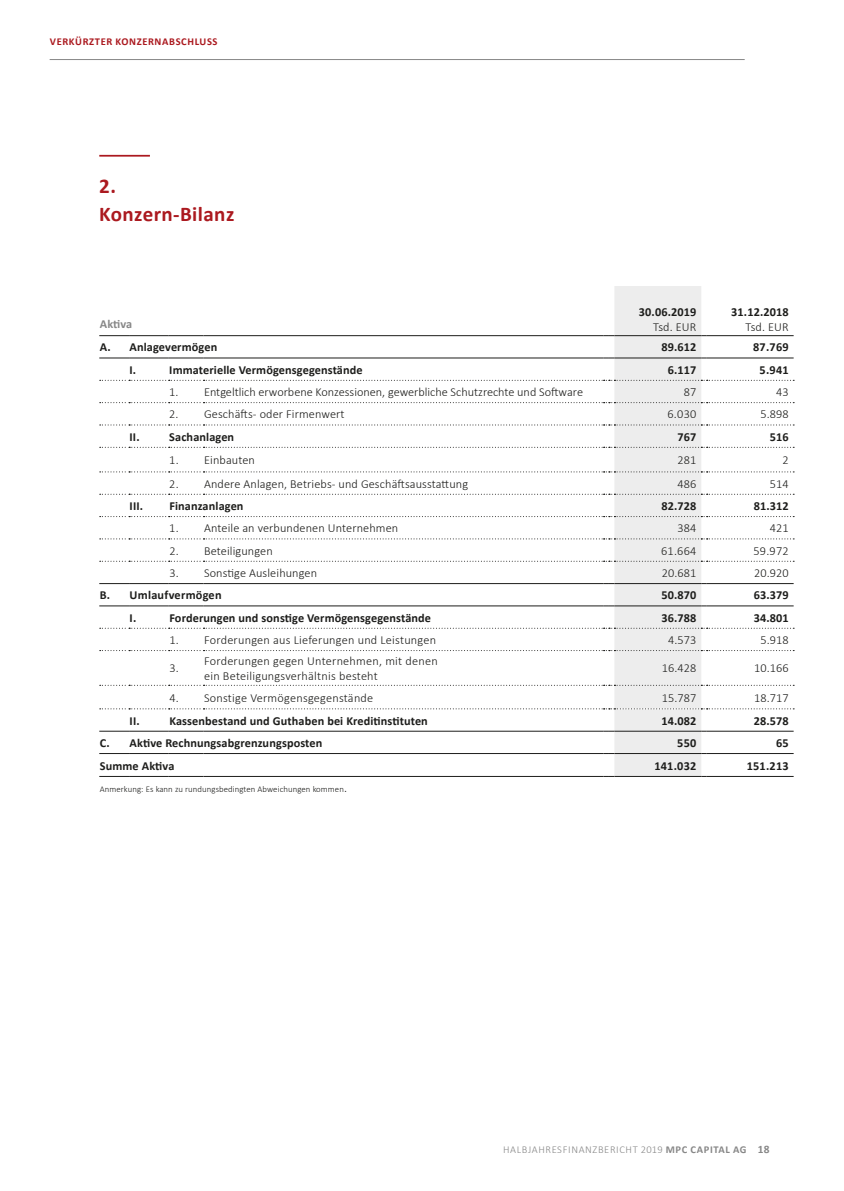
<style>
.page{position:relative;width:844px;height:1191px;background:#fff}
.page>*{position:absolute;margin:0;border:0;box-sizing:border-box;transform-origin:0 0}
.t1{font:700 21px/28px "Calibri";letter-spacing:.02em;color:#ab191f}
.t2{font:300 12.25px/14.7px "Calibri";letter-spacing:.01em;color:#1d1d1b}
.t3{font:700 12.25px "Calibri";letter-spacing:.01em;color:#1d1d1b}
.t4{font:700 12.25px "Calibri";color:#878787}
.t5{font:300 10.5px "Calibri";letter-spacing:.06em;color:#878787}
.t6{font:700 10.5px "Calibri";letter-spacing:.06em;color:#ab191f}
.t7{font:300 8.75px "Calibri";letter-spacing:.01em;color:#1d1d1b}
.s1{font-size:12.25px}
.s2{font-weight:700}
.s3{font-weight:700;font-size:11.38px}
</style>
<div class="page">
<hr style="left:50px;top:59px;width:694px;height:1px;background:#878787">
<div style="left:614px;top:286px;width:87px;height:490px;background:#ededed"></div>
<hr style="left:99px;top:776px;width:30px;height:1px;background:#1d1d1b">
<hr style="left:129px;top:776px;width:40px;height:1px;background:#1d1d1b">
<hr style="left:169px;top:776px;width:34px;height:1px;background:#1d1d1b">
<hr style="left:203px;top:776px;width:400px;height:1px;background:#1d1d1b">
<hr style="left:614px;top:776px;width:87px;height:1px;background:#1d1d1b">
<hr style="left:706px;top:776px;width:87px;height:1px;background:#1d1d1b">
<svg style="left:100px;top:380px;width:694px;height:1px"></svg>
<svg style="left:100px;top:402px;width:694px;height:1px"></svg>
<svg style="left:100px;top:424px;width:694px;height:1px"></svg>
<svg style="left:100px;top:628px;width:694px;height:1px"></svg>
<svg style="left:100px;top:494px;width:694px;height:1px"></svg>
<svg style="left:100px;top:447px;width:694px;height:1px"></svg>
<svg style="left:100px;top:516px;width:694px;height:1px"></svg>
<svg style="left:100px;top:471px;width:694px;height:1px"></svg>
<hr style="left:99px;top:357px;width:30px;height:1px;background:#1d1d1b">
<hr style="left:129px;top:357px;width:40px;height:1px;background:#1d1d1b">
<hr style="left:169px;top:357px;width:34px;height:1px;background:#1d1d1b">
<hr style="left:203px;top:357px;width:400px;height:1px;background:#1d1d1b">
<hr style="left:614px;top:357px;width:87px;height:1px;background:#1d1d1b">
<hr style="left:706px;top:357px;width:87px;height:1px;background:#1d1d1b">
<hr style="left:99px;top:730px;width:30px;height:1px;background:#1d1d1b">
<hr style="left:129px;top:730px;width:40px;height:1px;background:#1d1d1b">
<hr style="left:169px;top:730px;width:34px;height:1px;background:#1d1d1b">
<hr style="left:203px;top:730px;width:400px;height:1px;background:#1d1d1b">
<hr style="left:614px;top:730px;width:87px;height:1px;background:#1d1d1b">
<hr style="left:706px;top:730px;width:87px;height:1px;background:#1d1d1b">
<hr style="left:99px;top:753px;width:30px;height:1px;background:#1d1d1b">
<hr style="left:129px;top:753px;width:40px;height:1px;background:#1d1d1b">
<hr style="left:169px;top:753px;width:34px;height:1px;background:#1d1d1b">
<hr style="left:203px;top:753px;width:400px;height:1px;background:#1d1d1b">
<hr style="left:614px;top:753px;width:87px;height:1px;background:#1d1d1b">
<hr style="left:706px;top:753px;width:87px;height:1px;background:#1d1d1b">
<hr style="left:99px;top:583px;width:30px;height:1px;background:#1d1d1b">
<hr style="left:129px;top:583px;width:40px;height:1px;background:#1d1d1b">
<hr style="left:169px;top:583px;width:34px;height:1px;background:#1d1d1b">
<hr style="left:203px;top:583px;width:400px;height:1px;background:#1d1d1b">
<hr style="left:99px;top:605px;width:30px;height:1px;background:#1d1d1b">
<hr style="left:129px;top:605px;width:40px;height:1px;background:#1d1d1b">
<hr style="left:169px;top:605px;width:34px;height:1px;background:#1d1d1b">
<hr style="left:203px;top:605px;width:400px;height:1px;background:#1d1d1b">
<hr style="left:99px;top:335px;width:30px;height:1px;background:#1d1d1b">
<hr style="left:129px;top:335px;width:40px;height:1px;background:#1d1d1b">
<hr style="left:169px;top:335px;width:34px;height:1px;background:#1d1d1b">
<hr style="left:203px;top:335px;width:400px;height:1px;background:#1d1d1b">
<hr style="left:614px;top:335px;width:87px;height:1px;background:#1d1d1b">
<hr style="left:706px;top:335px;width:87px;height:1px;background:#1d1d1b">
<svg style="left:100px;top:538px;width:694px;height:1px"></svg>
<svg style="left:100px;top:561px;width:694px;height:1px"></svg>
<hr style="left:614px;top:583px;width:87px;height:1px;background:#1d1d1b">
<hr style="left:706px;top:583px;width:87px;height:1px;background:#1d1d1b">
<hr style="left:614px;top:605px;width:87px;height:1px;background:#1d1d1b">
<hr style="left:706px;top:605px;width:87px;height:1px;background:#1d1d1b">
<svg style="left:100px;top:650px;width:694px;height:1px"></svg>
<svg style="left:100px;top:685px;width:694px;height:1px"></svg>
<svg style="left:100px;top:708px;width:694px;height:1px"></svg>
<hr style="left:99px;top:155px;width:51px;height:2px;background:#ab191f">
<p class="t6" style="left:50px;top:34px;width:169px">VERKÜRZTER KONZERNABSCHLUSS</p>
<h1 class="t1" style="left:99px;top:172px;width:136px">2.<br>Konzern-Bilanz</h1>
<p class="t4" style="left:100px;top:315px;width:34px">Aktiva</p>
<p class="t3" style="left:638px;top:303px;width:59px">30.06.2019</p>
<p class="t2" style="left:653px;top:319px;width:44px">Tsd. EUR</p>
<p class="t3" style="left:731px;top:303px;width:59px">31.12.2018</p>
<p class="t2" style="left:745px;top:319px;width:44px">Tsd. EUR</p>
<p class="t3" style="left:100px;top:339px;width:119px">A. Anlagevermögen</p>
<p class="t3" style="left:661px;top:339px;width:36px">89.612</p>
<p class="t3" style="left:752px;top:339px;width:37px">87.769</p>
<p class="t3" style="left:129px;top:361px;width:8px">I.</p>
<p class="t3" style="left:169px;top:361px;width:195px">Immaterielle Vermögensgegenstände</p>
<p class="t3" style="left:667px;top:361px;width:30px">6.117</p>
<p class="t3" style="left:759px;top:361px;width:31px">5.941</p>
<p class="t2" style="left:169px;top:384px;width:415px">1. Entgeltlich erworbene Konzessionen, gewerbliche Schutzrechte und Software</p>
<p class="t2" style="left:683px;top:384px;width:14px">87</p>
<p class="t2" style="left:776px;top:384px;width:14px">43</p>
<p class="t2" style="left:169px;top:407px;width:177px">2. Geschäfts- oder Firmenwert</p>
<p class="t2" style="left:667px;top:407px;width:30px">6.030</p>
<p class="t2" style="left:760px;top:407px;width:30px">5.898</p>
<p class="t3" style="left:129px;top:428px;width:12px">II.</p>
<p class="t3" style="left:169px;top:428px;width:66px">Sachanlagen</p>
<p class="t3" style="left:677px;top:428px;width:20px">767</p>
<p class="t3" style="left:769px;top:428px;width:20px">516</p>
<p class="t2" style="left:169px;top:452px;width:87px">1. Einbauten</p>
<p class="t2" style="left:677px;top:452px;width:20px">281</p>
<p class="t2" style="left:782px;top:452px;width:8px">2</p>
<p class="t2" style="left:169px;top:476px;width:300px">2. Andere Anlagen, Betriebs- und Geschäftsausstattung</p>
<p class="t2" style="left:677px;top:476px;width:20px">486</p>
<p class="t2" style="left:769px;top:476px;width:20px">514</p>
<p class="t3" style="left:130px;top:497px;width:15px">III.</p>
<p class="t3" style="left:169px;top:497px;width:76px">Finanzanlagen</p>
<p class="t3" style="left:661px;top:497px;width:36px">82.728</p>
<p class="t3" style="left:753px;top:497px;width:36px">81.312</p>
<p class="t2" style="left:169px;top:521px;width:230px">1. Anteile an verbundenen Unternehmen</p>
<p class="t2" style="left:677px;top:521px;width:20px">384</p>
<p class="t2" style="left:769px;top:521px;width:20px">421</p>
<p class="t2" style="left:169px;top:543px;width:105px">2. Beteiligungen</p>
<p class="t2" style="left:661px;top:543px;width:37px">61.664</p>
<p class="t2" style="left:753px;top:543px;width:37px">59.972</p>
<p class="t2" style="left:169px;top:565px;width:149px">3. Sonstige Ausleihungen</p>
<p class="t2" style="left:661px;top:565px;width:36px">20.681</p>
<p class="t2" style="left:753px;top:565px;width:36px">20.920</p>
<p class="t3" style="left:100px;top:586px;width:123px">B. Umlaufvermögen</p>
<p class="t3" style="left:661px;top:586px;width:36px">50.870</p>
<p class="t3" style="left:753px;top:586px;width:36px">63.379</p>
<p class="t3" style="left:130px;top:609px;width:8px">I.</p>
<p class="t3" style="left:169px;top:609px;width:263px">Forderungen und sonstige Vermögensgegenstände</p>
<p class="t3" style="left:661px;top:609px;width:36px">36.788</p>
<p class="t3" style="left:753px;top:609px;width:36px">34.801</p>
<p class="t2" style="left:169px;top:632px;width:268px">1. Forderungen aus Lieferungen und Leistungen</p>
<p class="t2" style="left:667px;top:632px;width:30px">4.573</p>
<p class="t2" style="left:760px;top:632px;width:30px">5.918</p>
<p class="t2" style="left:169px;top:661px;width:11px">3.</p>
<p class="t2" style="left:204px;top:653px;width:235px">Forderungen gegen Unternehmen, mit denen ein Beteiligungsverhältnis besteht</p>
<p class="t2" style="left:661px;top:661px;width:36px">16.428</p>
<p class="t2" style="left:753px;top:661px;width:36px">10.166</p>
<p class="t2" style="left:169px;top:690px;width:205px">4. Sonstige Vermögensgegenstände</p>
<p class="t2" style="left:661px;top:690px;width:36px">15.787</p>
<p class="t2" style="left:753px;top:690px;width:36px">18.717</p>
<p class="t3" style="left:130px;top:712px;width:12px">II.</p>
<p class="t3" style="left:169px;top:712px;width:260px">Kassenbestand und Guthaben bei Kreditinstituten</p>
<p class="t3" style="left:661px;top:712px;width:36px">14.082</p>
<p class="t3" style="left:753px;top:712px;width:36px">28.578</p>
<p class="t3" style="left:100px;top:734px;width:224px">C. Aktive Rechnungsabgrenzungsposten</p>
<p class="t3" style="left:677px;top:734px;width:21px">550</p>
<p class="t3" style="left:775px;top:734px;width:14px">65</p>
<p class="t3" style="left:100px;top:757px;width:76px">Summe Aktiva</p>
<p class="t3" style="left:654px;top:757px;width:44px">141.032</p>
<p class="t3" style="left:746px;top:757px;width:44px">151.213</p>
<p class="t7" style="left:100px;top:784px;width:249px">Anmerkung: Es kann zu rundungsbedingten Abweichungen kommen<span class="s1">.</span></p>
<p class="t5" style="left:503px;top:1143px;width:268px">HALBJAHRESFINANZBERICHT 2019 <span class="s2">MPC CAPITAL AG</span> <span class="s3">18</span></p>
</div>
